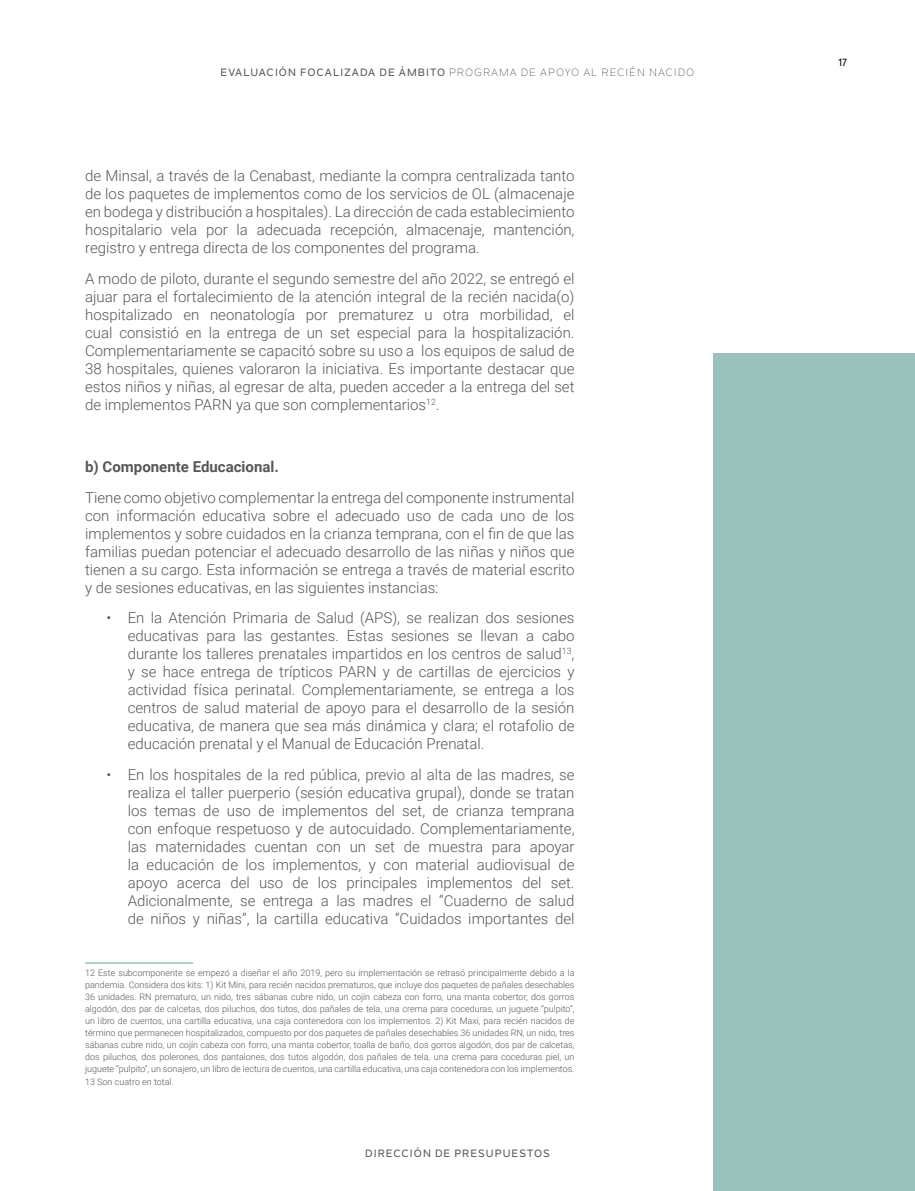
<style>
.page{position:relative;width:915px;height:1191px;background:#fff}
.page>*{position:absolute;margin:0;border:0;box-sizing:border-box;transform-origin:0 0}
.t1{font:300 15px/18px "Roboto";color:#575756;text-align:justify}
.t2{font:700 15px "Roboto";color:#575756}
.t3{font:10.5px "Nolan Next";letter-spacing:.1em;color:#575756}
.t4{font:500 10.5px "Nolan Next";letter-spacing:.1em;color:#575756}
.t5{font:500 10.5px "Nolan Next";color:#000}
.t6{font:300 9px/12.1px "Roboto";color:#575756;text-align:justify}
.s1{font-weight:500}
</style>
<div class="page">
<div style="left:712px;top:353px;width:202px;height:838px;background:#9bc1bc"></div>
<hr style="left:85px;top:962px;width:108px;height:1px;background:#9bc1bc">
<p class="t3" style="left:220px;top:66px;width:475px"><span class="s1">EVALUACIÓN FOCALIZADA DE ÁMBITO</span> PROGRAMA DE APOYO AL RECIÉN NACIDO</p>
<p class="t1" style="left:85px;top:166px;width:490px">de Minsal, a través de la Cenabast, mediante la compra centralizada tanto de los paquetes de implementos como de los servicios de OL (almacenaje en bodega y distribución a hospitales). La dirección de cada establecimiento hospitalario vela por la adecuada recepción, almacenaje, mantención, registro y entrega directa de los componentes del programa.</p>
<p class="t1" style="left:85px;top:269px;width:490px">A modo de piloto, durante el segundo semestre del año 2022, se entregó el ajuar para el fortalecimiento de la atención integral de la recién nacida(o) hospitalizado en neonatología por prematurez u otra morbilidad, el cual consistió en la entrega de un set especial para la hospitalización.<br>Complementariamente se capacitó sobre su uso a los equipos de salud de 38 hospitales, quienes valoraron la iniciativa. Es importante destacar que estos niños y niñas, al egresar de alta, pueden acceder a la entrega del set de implementos PARN ya que son complementarios<sup>12</sup>.</p>
<p class="t2" style="left:85px;top:456px;width:195px">b) Componente Educacional.</p>
<p class="t1" style="left:85px;top:487px;width:490px">Tiene como objetivo complementar la entrega del componente instrumental con información educativa sobre el adecuado uso de cada uno de los implementos y sobre cuidados en la crianza temprana, con el fin de que las familias puedan potenciar el adecuado desarrollo de las niñas y niños que tienen a su cargo. Esta información se entrega a través de material escrito y de sesiones educativas, en las siguientes instancias:</p>
<p class="t1" style="left:128px;top:608px;width:448px;text-indent:-21px">• En la Atención Primaria de Salud (APS), se realizan dos sesiones educativas para las gestantes. Estas sesiones se llevan a cabo durante los talleres prenatales impartidos en los centros de salud<sup>13</sup>, y se hace entrega de trípticos PARN y de cartillas de ejercicios y actividad física perinatal. Complementariamente, se entrega a los centros de salud material de apoyo para el desarrollo de la sesión educativa, de manera que sea más dinámica y clara; el rotafolio de educación prenatal y el Manual de Educación Prenatal.</p>
<p class="t1" style="left:128px;top:765px;width:448px;text-indent:-21px">• En los hospitales de la red pública, previo al alta de las madres, se realiza el taller puerperio (sesión educativa grupal), donde se tratan los temas de uso de implementos del set, de crianza temprana con enfoque respetuoso y de autocuidado. Complementariamente, las maternidades cuentan con un set de muestra para apoyar la educación de los implementos, y con material audiovisual de apoyo acerca del uso de los principales implementos del set.<br>Adicionalmente, se entrega a las madres el “Cuaderno de salud de niños y niñas”, la cartilla educativa “Cuidados importantes del</p>
<p class="t6" style="left:85px;top:966px;width:490px">12 Este subcomponente se empezó a diseñar el año 2019, pero su implementación se retrasó principalmente debido a la pandemia. Considera dos kits: 1) Kit Mini, para recién nacidos prematuros, que incluye dos paquetes de pañales desechables 36 unidades. RN prematuro, un nido, tres sábanas cubre nido, un cojín cabeza con forro, una manta cobertor, dos gorros algodón, dos par de calcetas, dos piluchos, dos tutos, dos pañales de tela, una crema para coceduras, un juguete “pulpito”, un libro de cuentos, una cartilla educativa, una caja contenedora con los implementos. 2) Kit Maxi, para recién nacidos de término que permanecen hospitalizados, compuesto por dos paquetes de pañales desechables 36 unidades RN, un nido, tres sábanas cubre nido, un cojín cabeza con forro, una manta cobertor, toalla de baño, dos gorros algodón, dos par de calcetas, dos piluchos, dos polerones, dos pantalones, dos tutos algodón, dos pañales de tela, una crema para coceduras piel, un juguete “pulpito”, un sonajero, un libro de lectura de cuentos, una cartilla educativa, una caja contenedora con los implementos.<br>13 Son cuatro en total.</p>
<p class="t4" style="left:365px;top:1147px;width:186px">DIRECCIÓN DE PRESUPUESTOS</p>
<p class="t5" style="left:837px;top:56px;width:10px">17</p>
</div>
